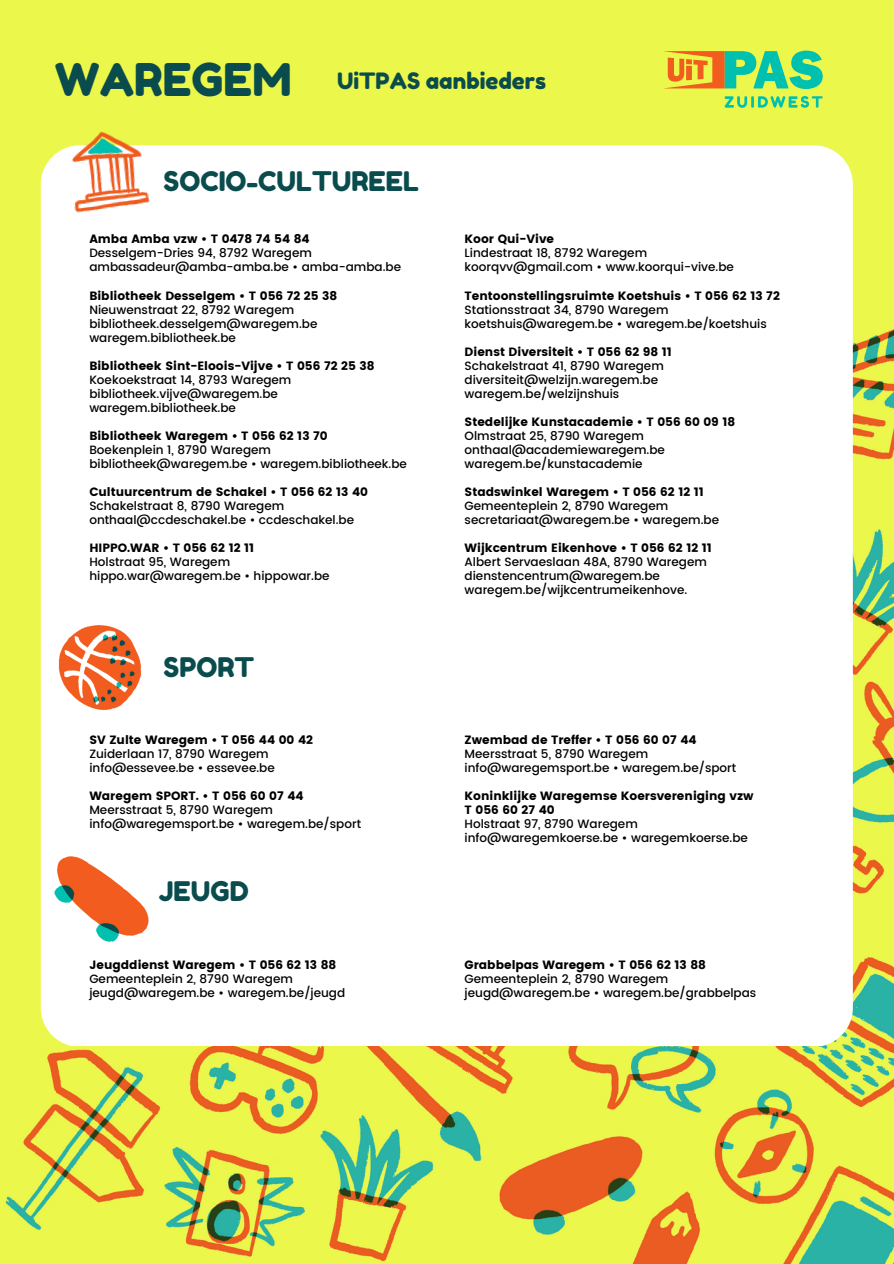
<style>
.page{position:relative;width:894px;height:1264px;background:#fff}
.page>*{position:absolute;margin:0;border:0;box-sizing:border-box;transform-origin:0 0}
.t1{font:45px "Fredoka One";color:#0a4b4d}
.t2{font:27px "Fredoka One";color:#0a4b4d}
.t3{font:22.5px "Fredoka One";color:#0a4b4d}
.t4{font:500 12px/14px "Poppins";color:#000}
.t5{font:12px "Poppins";color:#000}
</style>
<div class="page">
<img style="left:0;top:0;width:893px;height:1263px">
<div style="left:41px;top:145px;width:811px;height:900px;background:#fff;border-radius:39px"></div>
<img style="left:55px;top:116px;width:108px;height:97px">
<svg style="left:724px;top:96px;width:98px;height:12px"></svg>
<svg style="left:662px;top:51px;width:160px;height:38px;background:#90c069"></svg>
<img style="left:54px;top:856px;width:95px;height:86px">
<img style="left:58px;top:625px;width:84px;height:85px">
<h3 class="t1" style="left:55px;top:53px;width:238px">WAREGEM</h3>
<p class="t3" style="left:337px;top:67px;width:210px">UiTPAS aanbieders</p>
<p class="t2" style="left:164px;top:165px;width:257px">SOCIO-CULTUREEL</p>
<h2 class="t5" style="left:89px;top:232px;width:222px">Amba Amba vzw • T 0478 74 54 84</h2>
<p class="t4" style="left:89px;top:246px;width:224px">Desselgem-Dries 94, 8792 Waregem</p>
<p class="t4" style="left:89px;top:260px;width:313px">ambassadeur@amba-amba.be • amba-amba.be</p>
<p class="t5" style="left:89px;top:288px;width:249px">Bibliotheek Desselgem • T 056 72 25 38</p>
<p class="t4" style="left:89px;top:302px;width:206px">Nieuwenstraat 22, 8792 Waregem</p>
<p class="t4" style="left:89px;top:316px;width:229px">bibliotheek.desselgem@waregem.be</p>
<p class="t4" style="left:89px;top:330px;width:148px">waregem.bibliotheek.be</p>
<p class="t5" style="left:89px;top:358px;width:286px">Bibliotheek Sint-Eloois-Vijve • T 056 72 25 38</p>
<p class="t4" style="left:89px;top:372px;width:203px">Koekoekstraat 14, 8793 Waregem</p>
<p class="t4" style="left:89px;top:386px;width:190px">bibliotheek.vijve@waregem.be</p>
<p class="t4" style="left:89px;top:400px;width:148px">waregem.bibliotheek.be</p>
<p class="t5" style="left:89px;top:428px;width:240px">Bibliotheek Waregem • T 056 62 13 70</p>
<p class="t4" style="left:89px;top:442px;width:183px">Boekenplein 1, 8790 Waregem</p>
<p class="t4" style="left:89px;top:456px;width:319px">bibliotheek@waregem.be • waregem.bibliotheek.be</p>
<p class="t5" style="left:89px;top:484px;width:280px">Cultuurcentrum de Schakel • T 056 62 13 40</p>
<p class="t4" style="left:89px;top:499px;width:196px">Schakelstraat 8, 8790 Waregem</p>
<p class="t4" style="left:89px;top:513px;width:266px">onthaal@ccdeschakel.be • ccdeschakel.be</p>
<p class="t5" style="left:89px;top:541px;width:166px">HIPPO.WAR • T 056 62 12 11</p>
<p class="t4" style="left:89px;top:555px;width:142px">Holstraat 95, Waregem</p>
<p class="t4" style="left:89px;top:569px;width:242px">hippo.war@waregem.be • hippowar.be</p>
<p class="t2" style="left:164px;top:650px;width:92px">SPORT</p>
<p class="t5" style="left:89px;top:733px;width:225px">SV Zulte Waregem • T 056 44 00 42</p>
<p class="t4" style="left:89px;top:747px;width:181px">Zuiderlaan 17, 8790 Waregem</p>
<p class="t4" style="left:89px;top:761px;width:187px">info@essevee.be • essevee.be</p>
<p class="t5" style="left:89px;top:789px;width:216px">Waregem SPORT. • T 056 60 07 44</p>
<p class="t4" style="left:89px;top:803px;width:185px">Meersstraat 5, 8790 Waregem</p>
<p class="t4" style="left:89px;top:817px;width:273px">info@waregemsport.be • waregem.be/sport</p>
<p class="t2" style="left:159px;top:874px;width:91px">JEUGD</p>
<p class="t5" style="left:89px;top:958px;width:248px">Jeugddienst Waregem • T 056 62 13 88</p>
<p class="t4" style="left:89px;top:972px;width:205px">Gemeenteplein 2, 8790 Waregem</p>
<p class="t4" style="left:89px;top:986px;width:257px">jeugd@waregem.be • waregem.be/jeugd</p>
<p class="t5" style="left:464px;top:232px;width:91px">Koor Qui-Vive</p>
<p class="t4" style="left:464px;top:246px;width:184px">Lindestraat 18, 8792 Waregem</p>
<h2 class="t4" style="left:464px;top:260px;width:271px">koorqvv@gmail.com • www.koorqui-vive.be</h2>
<p class="t5" style="left:464px;top:288px;width:317px">Tentoonstellingsruimte Koetshuis • T 056 62 13 72</p>
<p class="t4" style="left:464px;top:302px;width:205px">Stationsstraat 34, 8790 Waregem</p>
<p class="t4" style="left:464px;top:316px;width:303px">koetshuis@waregem.be • waregem.be/koetshuis</p>
<p class="t5" style="left:464px;top:344px;width:209px">Dienst Diversiteit • T 056 62 98 11</p>
<p class="t4" style="left:464px;top:358px;width:201px">Schakelstraat 41, 8790 Waregem</p>
<p class="t4" style="left:464px;top:372px;width:195px">diversiteit@welzijn.waregem.be waregem.be/welzijnshuis</p>
<p class="t5" style="left:464px;top:414px;width:272px">Stedelijke Kunstacademie • T 056 60 09 18</p>
<h2 class="t4" style="left:464px;top:428px;width:181px">Olmstraat 25, 8790 Waregem</h2>
<p class="t4" style="left:464px;top:442px;width:202px">onthaal@academiewaregem.be</p>
<p class="t4" style="left:464px;top:456px;width:179px">waregem.be/kunstacademie</p>
<p class="t5" style="left:464px;top:484px;width:241px">Stadswinkel Waregem • T 056 62 12 11</p>
<p class="t4" style="left:464px;top:499px;width:205px">Gemeenteplein 2, 8790 Waregem</p>
<p class="t4" style="left:464px;top:513px;width:256px">secretariaat@waregem.be • waregem.be</p>
<p class="t5" style="left:464px;top:541px;width:249px">Wijkcentrum Eikenhove • T 056 62 12 11</p>
<p class="t4" style="left:464px;top:555px;width:244px">Albert Servaeslaan 48A, 8790 Waregem</p>
<p class="t4" style="left:464px;top:569px;width:197px">dienstencentrum@waregem.be</p>
<p class="t4" style="left:464px;top:583px;width:224px">waregem.be/wijkcentrumeikenhove.</p>
<p class="t5" style="left:464px;top:733px;width:233px">Zwembad de Treffer • T 056 60 07 44</p>
<p class="t4" style="left:464px;top:747px;width:185px">Meersstraat 5, 8790 Waregem</p>
<p class="t4" style="left:464px;top:761px;width:273px">info@waregemsport.be • waregem.be/sport</p>
<p class="t5" style="left:464px;top:789px;width:290px">Koninklijke Waregemse Koersvereniging vzw</p>
<p class="t5" style="left:464px;top:803px;width:92px">T 056 60 27 40</p>
<p class="t4" style="left:464px;top:817px;width:175px">Holstraat 97, 8790 Waregem</p>
<p class="t4" style="left:464px;top:831px;width:285px">info@waregemkoerse.be • waregemkoerse.be</p>
<p class="t5" style="left:464px;top:958px;width:243px">Grabbelpas Waregem • T 056 62 13 88</p>
<p class="t4" style="left:464px;top:972px;width:205px">Gemeenteplein 2, 8790 Waregem</p>
<p class="t4" style="left:464px;top:986px;width:293px">jeugd@waregem.be • waregem.be/grabbelpas</p>
</div>
